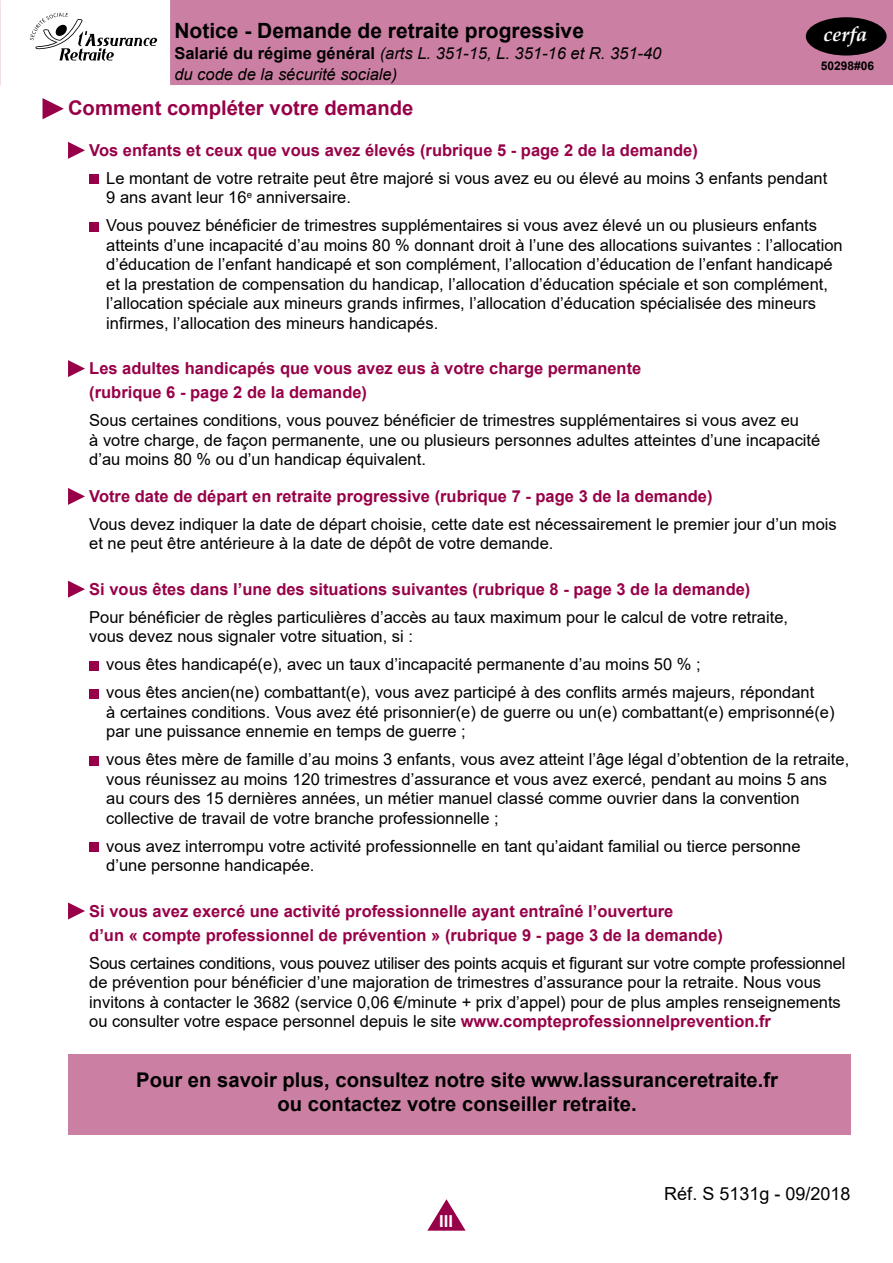
<style>
.page{position:relative;width:893px;height:1263px;background:#fff}
.page>*{position:absolute;margin:0;border:0;box-sizing:border-box;transform-origin:0 0}
.t1{font:700 21px "Arial";color:#000}
.TexteCourant{font:700 20.25px/24.3px "Arial";color:#000;text-align:center}
.titre_1__GrosTriangl{font:700 20.25px "Arial";color:#970048}
.t2{font:italic 700 20.25px "Palatino Linotype";color:#fff}
.t3{font:18px "Arial";color:#000}
.Puce-1__RectJaune{font:16.5px/19.5px "Arial";color:#000}
.titre_2__PetitTriang{font:700 16.5px/24px "Arial";color:#970048}
.t4{font:italic 16.5px/21px "Arial";color:#000}
.t5{font:700 16.5px "Arial";color:#fff}
.t6{font:700 12px "Arial";color:#000}
.s1{font-weight:700;font-style:normal}
.s2{font-weight:700;color:#970048}
</style>
<div class="page">
<svg style="left:30px;top:13px;width:127px;height:48px"></svg>
<svg style="left:427px;top:1199px;width:39px;height:32px"></svg>
<div style="left:170px;top:0;width:723px;height:85px;background:#cb80a3"></div>
<div style="left:806px;top:17px;width:81px;height:39px;background:#000;border-radius:50%"></div>
<svg style="left:43px;top:98px;width:21px;height:21px"></svg>
<svg style="left:68px;top:142px;width:17px;height:17px"></svg>
<div style="left:89px;top:174px;width:10px;height:10px;background:#970048"></div>
<div style="left:89px;top:222px;width:10px;height:9px;background:#970048"></div>
<svg style="left:68px;top:360px;width:17px;height:17px"></svg>
<svg style="left:68px;top:488px;width:17px;height:17px"></svg>
<svg style="left:68px;top:581px;width:17px;height:17px"></svg>
<div style="left:89px;top:661px;width:10px;height:9px;background:#970048"></div>
<div style="left:89px;top:689px;width:10px;height:9px;background:#970048"></div>
<div style="left:89px;top:756px;width:10px;height:9px;background:#970048"></div>
<div style="left:89px;top:842px;width:10px;height:10px;background:#970048"></div>
<svg style="left:68px;top:902px;width:17px;height:17px"></svg>
<div style="left:68px;top:1054px;width:782px;height:81px;background:#cb80a3"></div>
<p class="t1" style="left:174px;top:15px;width:411px">Notice - Demande de retraite progressive</p>
<p class="t4" style="left:174px;top:43px;width:488px"><span class="s1">Salarié du régime général</span> (arts L. 351-15, L. 351-16 et R. 351-40 du code de la sécurité sociale)</p>
<p class="t2" style="left:824px;top:20px;width:45px">cerfa</p>
<p class="t6" style="left:821px;top:57px;width:55px">50298#06</p>
<p class="titre_1__GrosTriangl" style="left:68px;top:93px;width:347px">Comment compléter votre demande</p>
<p class="titre_2__PetitTriang" style="left:89px;top:138px;width:610px">Vos enfants et ceux que vous avez élevés (rubrique 5 - page 2 de la demande)</p>
<p class="Puce-1__RectJaune" style="left:106px;top:168px;width:722px">Le montant de votre retraite peut être majoré si vous avez eu ou élevé au moins 3 enfants pendant<br>9 ans avant leur 16<sup>e</sup> anniversaire.</p>
<p class="Puce-1__RectJaune" style="left:106px;top:216px;width:738px">Vous pouvez bénéficier de trimestres supplémentaires si vous avez élevé un ou plusieurs enfants atteints d’une incapacité d’au moins 80 % donnant droit à l’une des allocations suivantes : l’allocation d’éducation de l’enfant handicapé et son complément, l’allocation d’éducation de l’enfant handicapé et la prestation de compensation du handicap, l’allocation d’éducation spéciale et son complément, l’allocation spéciale aux mineurs grands infirmes, l’allocation d’éducation spécialisée des mineurs infirmes, l’allocation des mineurs handicapés.</p>
<p class="titre_2__PetitTriang" style="left:89px;top:356px;width:554px">Les adultes handicapés que vous avez eus à votre charge permanente (rubrique 6 - page 2 de la demande)</p>
<p class="Puce-1__RectJaune" style="left:89px;top:410px;width:732px">Sous certaines conditions, vous pouvez bénéficier de trimestres supplémentaires si vous avez eu<br>à votre charge, de façon permanente, une ou plusieurs personnes adultes atteintes d’une incapacité d’au moins 80 % ou d’un handicap équivalent.</p>
<p class="titre_2__PetitTriang" style="left:89px;top:484px;width:625px">Votre date de départ en retraite progressive (rubrique 7 - page 3 de la demande)</p>
<p class="Puce-1__RectJaune" style="left:89px;top:514px;width:749px">Vous devez indiquer la date de départ choisie, cette date est nécessairement le premier jour d’un mois et ne peut être antérieure à la date de dépôt de votre demande.</p>
<p class="titre_2__PetitTriang" style="left:89px;top:577px;width:663px">Si vous êtes dans l’une des situations suivantes (rubrique 8 - page 3 de la demande)</p>
<p class="Puce-1__RectJaune" style="left:89px;top:607px;width:700px">Pour bénéficier de règles particulières d’accès au taux maximum pour le calcul de votre retraite, vous devez nous signaler votre situation, si :</p>
<p class="Puce-1__RectJaune" style="left:106px;top:654px;width:596px">vous êtes handicapé(e), avec un taux d’incapacité permanente d’au moins 50 % ;</p>
<p class="Puce-1__RectJaune" style="left:106px;top:682px;width:730px">vous êtes ancien(ne) combattant(e), vous avez participé à des conflits armés majeurs, répondant<br>à certaines conditions. Vous avez été prisonnier(e) de guerre ou un(e) combattant(e) emprisonné(e) par une puissance ennemie en temps de guerre ;</p>
<p class="Puce-1__RectJaune" style="left:106px;top:749px;width:744px">vous êtes mère de famille d’au moins 3 enfants, vous avez atteint l’âge légal d’obtention de la retraite, vous réunissez au moins 120 trimestres d’assurance et vous avez exercé, pendant au moins 5 ans au cours des 15 dernières années, un métier manuel classé comme ouvrier dans la convention collective de travail de votre branche professionnelle ;</p>
<p class="Puce-1__RectJaune" style="left:106px;top:836px;width:696px">vous avez interrompu votre activité professionnelle en tant qu’aidant familial ou tierce personne d’une personne handicapée.</p>
<p class="titre_2__PetitTriang" style="left:89px;top:899px;width:635px">Si vous avez exercé une activité professionnelle ayant entraîné l’ouverture<br>d’un « compte professionnel de prévention » (rubrique 9 - page 3 de la demande)</p>
<p class="Puce-1__RectJaune" style="left:89px;top:953px;width:758px">Sous certaines conditions, vous pouvez utiliser des points acquis et figurant sur votre compte professionnel de prévention pour bénéficier d’une majoration de trimestres d’assurance pour la retraite. Nous vous invitons à contacter le 3682 (service 0,06 €/minute + prix d’appel) pour de plus amples renseignements ou consulter votre espace personnel depuis le site <span class="s2">www.compteprofessionnelprevention.fr</span></p>
<p class="TexteCourant" style="left:136px;top:1068px;width:643px">Pour en savoir plus, consultez notre site www.lassuranceretraite.fr ou contactez votre conseiller retraite.</p>
<p class="t5" style="left:439px;top:1209px;width:15px">III</p>
<p class="t3" style="left:664px;top:1181px;width:188px">Réf. S 5131g - 09/2018</p>
</div>
